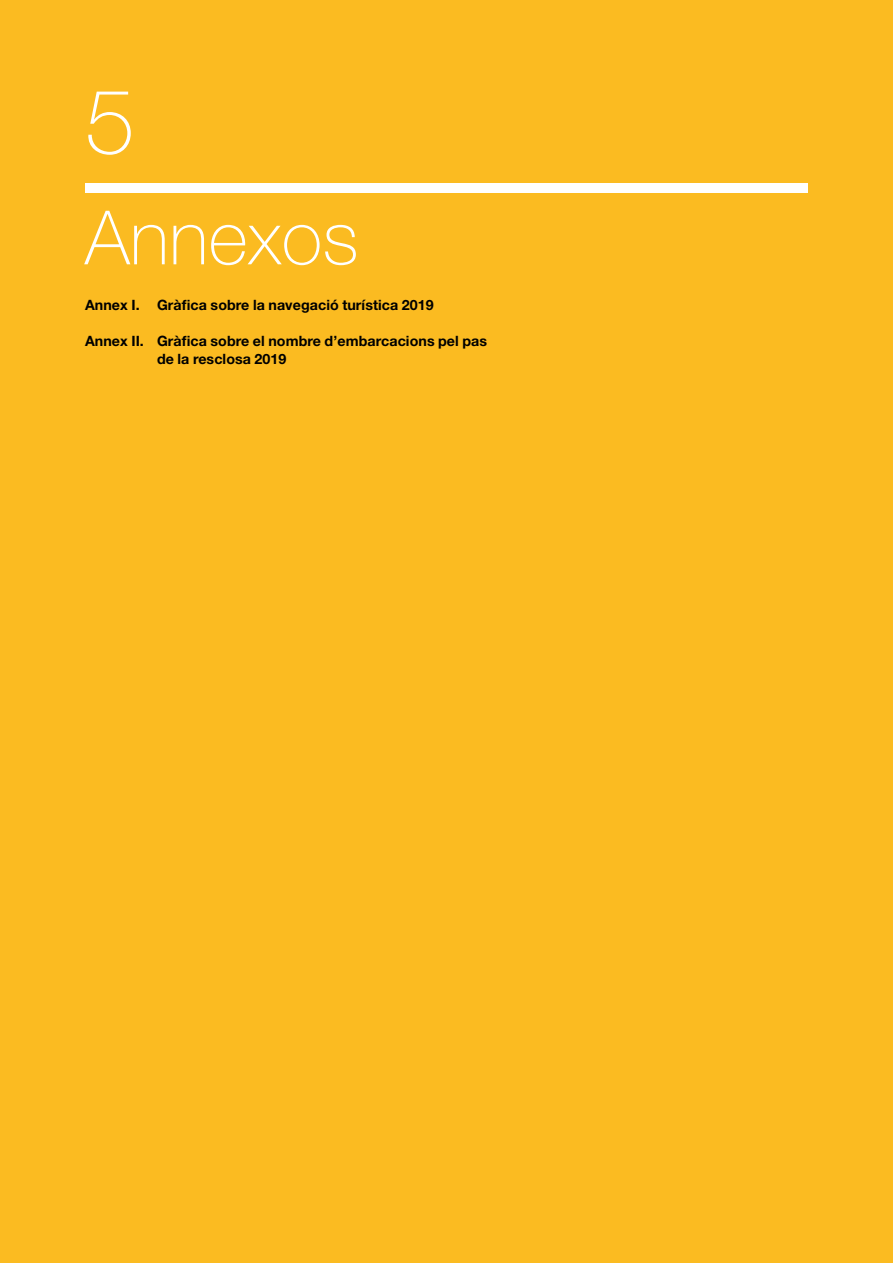
<style>
.page{position:relative;width:893px;height:1263px;background:#fbbb21}
.page>*{position:absolute;margin:0;border:0;box-sizing:border-box;transform-origin:0 0}
.t1{font:100 90px "Helvetica Neue LT Std";color:#fff}
.t2{font:100 75px "Helvetica Neue LT Std";letter-spacing:.005em;color:#fff}
.t3{font:700 14.25px/18px "Helvetica Neue LT Std";letter-spacing:.005em;color:#000}
</style>
<div class="page">
<div style="left:85px;top:184px;width:723px;height:9px;background:#fff"></div>
<h1 class="t1" style="left:85px;top:70px;width:52px">5</h1>
<h2 class="t2" style="left:85px;top:195px;width:275px">Annexos</h2>
<p class="t3" style="left:85px;top:295px;width:350px">Annex I. Gràfica sobre la navegació turística 2019</p>
<p class="t3" style="left:157px;top:331px;width:332px;text-indent:-72px">Annex II. Gràfica sobre el nombre d’embarcacions pel pas de la resclosa 2019</p>
</div>
